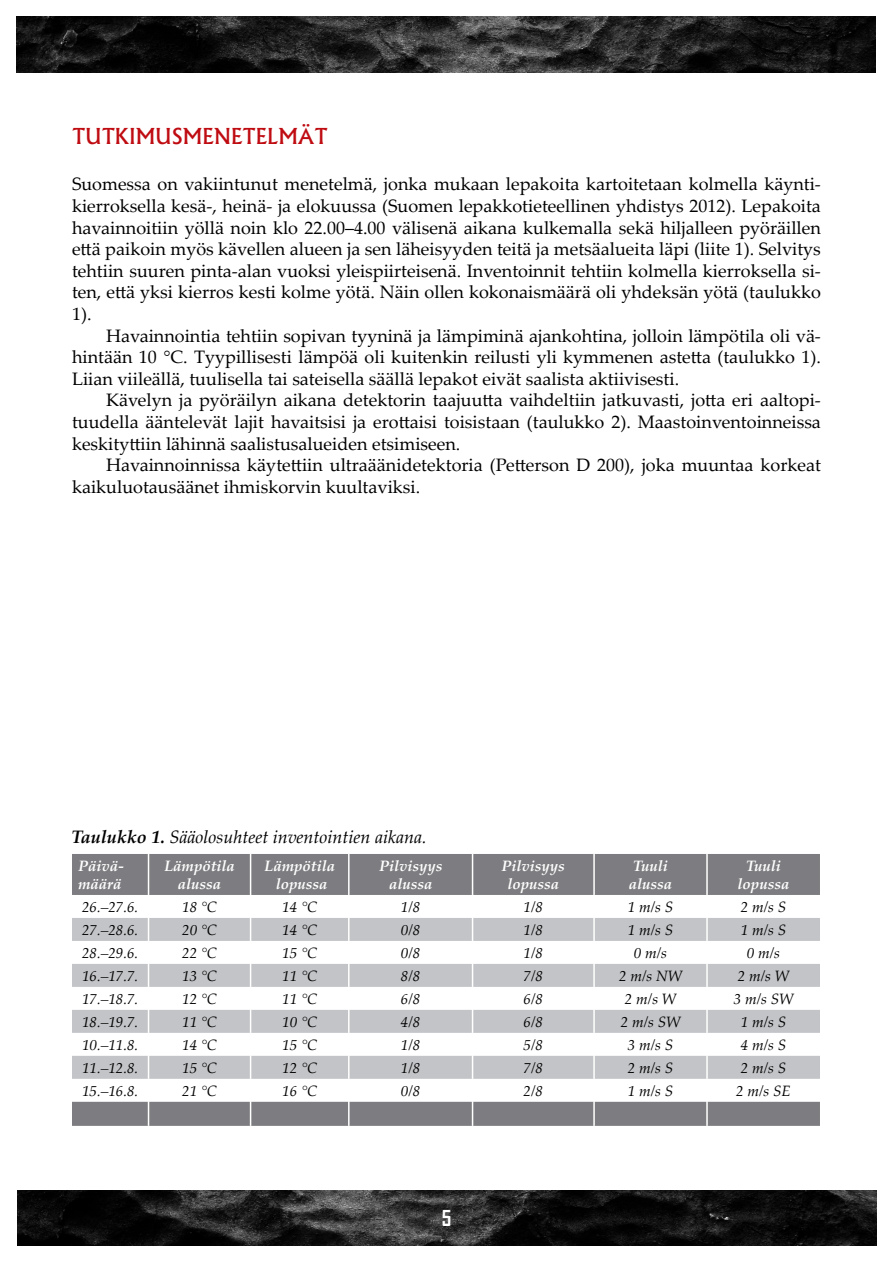
<style>
.page{position:relative;width:893px;height:1263px;background:#fff}
.page>*{position:absolute;margin:0;border:0;box-sizing:border-box;transform-origin:0 0}
.Perusotsikko{font:500 21px "Albertus";color:#bf0c12}
.t1{font:700 21px "Agency FB";color:#fff}
.Leipäteksti{font:18px/21.6px "Palatino Linotype";color:#000;text-align:justify}
.Perusteksti{font:18px/21.6px "Palatino Linotype";color:#000;text-align:justify}
.Perusteksti-2{font:italic 18px "Palatino Linotype";color:#000}
.t2{font:italic 15px "Palatino Linotype";color:#000}
.t3{font:italic 700 15px "Palatino Linotype";color:#fff}
.s1{font-weight:700}
</style>
<div class="page">
<img style="left:17px;top:17px;width:859px;height:55px">
<img style="left:17px;top:1191px;width:859px;height:55px">
<svg style="left:72px;top:854px;width:748px;height:272px;fill:#7d7d81"></svg>
<svg style="left:72px;top:918px;width:748px;height:161px;fill:#c3c4c7"></svg>
<hr style="left:148px;top:854px;width:1px;height:41px;background:#fff">
<hr style="left:250px;top:854px;width:1px;height:41px;background:#fff">
<hr style="left:348px;top:854px;width:2px;height:41px;background:#fff">
<hr style="left:472px;top:854px;width:1px;height:41px;background:#fff">
<hr style="left:593px;top:854px;width:2px;height:41px;background:#fff">
<hr style="left:706px;top:854px;width:2px;height:41px;background:#fff">
<hr style="left:348px;top:895px;width:2px;height:23px;background:#fff">
<hr style="left:593px;top:895px;width:2px;height:23px;background:#fff">
<hr style="left:706px;top:895px;width:2px;height:23px;background:#fff">
<hr style="left:348px;top:918px;width:2px;height:23px;background:#fff">
<hr style="left:593px;top:918px;width:2px;height:23px;background:#fff">
<hr style="left:706px;top:918px;width:2px;height:23px;background:#fff">
<hr style="left:348px;top:941px;width:2px;height:23px;background:#fff">
<hr style="left:593px;top:941px;width:2px;height:23px;background:#fff">
<hr style="left:706px;top:941px;width:2px;height:23px;background:#fff">
<hr style="left:348px;top:964px;width:2px;height:23px;background:#fff">
<hr style="left:593px;top:964px;width:2px;height:23px;background:#fff">
<hr style="left:706px;top:964px;width:2px;height:23px;background:#fff">
<hr style="left:348px;top:987px;width:2px;height:23px;background:#fff">
<hr style="left:593px;top:987px;width:2px;height:23px;background:#fff">
<hr style="left:706px;top:987px;width:2px;height:23px;background:#fff">
<hr style="left:348px;top:1010px;width:2px;height:23px;background:#fff">
<hr style="left:593px;top:1010px;width:2px;height:23px;background:#fff">
<hr style="left:706px;top:1010px;width:2px;height:23px;background:#fff">
<hr style="left:348px;top:1033px;width:2px;height:23px;background:#fff">
<hr style="left:593px;top:1033px;width:2px;height:23px;background:#fff">
<hr style="left:706px;top:1033px;width:2px;height:23px;background:#fff">
<hr style="left:348px;top:1056px;width:2px;height:23px;background:#fff">
<hr style="left:593px;top:1056px;width:2px;height:23px;background:#fff">
<hr style="left:706px;top:1056px;width:2px;height:23px;background:#fff">
<hr style="left:348px;top:1079px;width:2px;height:23px;background:#fff">
<hr style="left:593px;top:1079px;width:2px;height:23px;background:#fff">
<hr style="left:706px;top:1079px;width:2px;height:23px;background:#fff">
<svg style="left:148px;top:895px;width:1px;height:231px"></svg>
<svg style="left:250px;top:895px;width:1px;height:231px"></svg>
<hr style="left:348px;top:1102px;width:2px;height:24px;background:#fff">
<svg style="left:472px;top:895px;width:1px;height:231px"></svg>
<hr style="left:593px;top:1102px;width:2px;height:24px;background:#fff">
<hr style="left:706px;top:1102px;width:2px;height:24px;background:#fff">
<p class="Perusotsikko" style="left:72px;top:123px;width:257px">TUTKIMUSMENETELMÄT</p>
<p class="Perusteksti" style="left:72px;top:173px;width:750px">Suomessa on vakiintunut menetelmä, jonka mukaan lepakoita kartoitetaan kolmella käynti&shy;kierroksella kesä-, heinä- ja elokuussa (Suomen lepakkotieteellinen yhdistys 2012). Lepakoita havainnoitiin yöllä noin klo 22.00–4.00 välisenä aikana kulkemalla sekä hiljalleen pyöräillen että paikoin myös kävellen alueen ja sen läheisyyden teitä ja metsäalueita läpi (liite 1). Selvitys tehtiin suuren pinta-alan vuoksi yleispiirteisenä. Inventoinnit tehtiin kolmella kierroksella si&shy;ten, että yksi kierros kesti kolme yötä. Näin ollen kokonaismäärä oli yhdeksän yötä (taulukko 1).</p>
<p class="Leipäteksti" style="left:72px;top:324px;width:750px;text-indent:34px">Havainnointia tehtiin sopivan tyyninä ja lämpiminä ajankohtina, jolloin lämpötila oli vä&shy;hintään 10 °C. Tyypillisesti lämpöä oli kuitenkin reilusti yli kymmenen astetta (taulukko 1).<br>Liian viileällä, tuulisella tai sateisella säällä lepakot eivät saalista aktiivisesti.</p>
<p class="Leipäteksti" style="left:72px;top:389px;width:750px;text-indent:34px">Kävelyn ja pyöräilyn aikana detektorin taajuutta vaihdeltiin jatkuvasti, jotta eri aaltopi&shy;tuudella ääntelevät lajit havaitsisi ja erottaisi toisistaan (taulukko 2). Maastoinventoinneissa keskityttiin lähinnä saalistusalueiden etsimiseen.</p>
<p class="Leipäteksti" style="left:72px;top:454px;width:750px;text-indent:34px">Havainnoinnissa käytettiin ultraäänidetektoria (Petterson D 200), joka muuntaa korkeat kaikuluotausäänet ihmiskorvin kuultaviksi.</p>
<p class="Perusteksti-2" style="left:71px;top:824px;width:357px"><span class="s1">Taulukko 1.</span> Sääolosuhteet inventointien aikana.</p>
<p class="t3" style="left:78px;top:855px;width:47px">Päivä-</p>
<p class="t3" style="left:78px;top:873px;width:45px">määrä</p>
<p class="t3" style="left:164px;top:855px;width:72px">Lämpötila</p>
<p class="t3" style="left:178px;top:873px;width:45px">alussa</p>
<p class="t3" style="left:264px;top:855px;width:72px">Lämpötila</p>
<p class="t3" style="left:276px;top:873px;width:53px">lopussa</p>
<p class="t3" style="left:379px;top:855px;width:65px">Pilvisyys</p>
<p class="t3" style="left:389px;top:873px;width:45px">alussa</p>
<p class="t3" style="left:502px;top:855px;width:65px">Pilvisyys</p>
<p class="t3" style="left:507px;top:873px;width:53px">lopussa</p>
<p class="t3" style="left:633px;top:855px;width:36px">Tuuli</p>
<p class="t3" style="left:629px;top:873px;width:45px">alussa</p>
<p class="t3" style="left:746px;top:855px;width:36px">Tuuli</p>
<p class="t3" style="left:738px;top:873px;width:53px">lopussa</p>
<p class="t2" style="left:82px;top:896px;width:58px">26.–27.6.</p>
<p class="t2" style="left:182px;top:896px;width:36px">18 °C</p>
<p class="t2" style="left:282px;top:896px;width:36px">14 °C</p>
<p class="t2" style="left:401px;top:896px;width:21px">1/8</p>
<p class="t2" style="left:524px;top:896px;width:21px">1/8</p>
<p class="t2" style="left:628px;top:896px;width:47px">1 m/s S</p>
<p class="t2" style="left:741px;top:896px;width:47px">2 m/s S</p>
<p class="t2" style="left:82px;top:919px;width:58px">27.–28.6.</p>
<p class="t2" style="left:182px;top:919px;width:36px">20 °C</p>
<p class="t2" style="left:282px;top:919px;width:36px">14 °C</p>
<p class="t2" style="left:401px;top:919px;width:21px">0/8</p>
<p class="t2" style="left:524px;top:919px;width:21px">1/8</p>
<p class="t2" style="left:628px;top:919px;width:47px">1 m/s S</p>
<p class="t2" style="left:741px;top:919px;width:47px">1 m/s S</p>
<p class="t2" style="left:82px;top:942px;width:58px">28.–29.6.</p>
<p class="t2" style="left:182px;top:942px;width:36px">22 °C</p>
<p class="t2" style="left:282px;top:942px;width:36px">15 °C</p>
<p class="t2" style="left:401px;top:942px;width:21px">0/8</p>
<p class="t2" style="left:524px;top:942px;width:21px">1/8</p>
<p class="t2" style="left:634px;top:942px;width:35px">0 m/s</p>
<p class="t2" style="left:747px;top:942px;width:35px">0 m/s</p>
<p class="t2" style="left:82px;top:965px;width:58px">16.–17.7.</p>
<p class="t2" style="left:182px;top:965px;width:36px">13 °C</p>
<p class="t2" style="left:282px;top:965px;width:36px">11 °C</p>
<p class="t2" style="left:401px;top:965px;width:21px">8/8</p>
<p class="t2" style="left:524px;top:965px;width:21px">7/8</p>
<p class="t2" style="left:619px;top:965px;width:64px">2 m/s NW</p>
<p class="t2" style="left:738px;top:965px;width:53px">2 m/s W</p>
<p class="t2" style="left:82px;top:988px;width:58px">17.–18.7.</p>
<p class="t2" style="left:182px;top:988px;width:36px">12 °C</p>
<p class="t2" style="left:282px;top:988px;width:36px">11 °C</p>
<p class="t2" style="left:401px;top:988px;width:21px">6/8</p>
<p class="t2" style="left:524px;top:988px;width:21px">6/8</p>
<p class="t2" style="left:625px;top:988px;width:53px">2 m/s W</p>
<p class="t2" style="left:734px;top:988px;width:61px">3 m/s SW</p>
<p class="t2" style="left:82px;top:1011px;width:58px">18.–19.7.</p>
<p class="t2" style="left:182px;top:1011px;width:36px">11 °C</p>
<p class="t2" style="left:282px;top:1011px;width:36px">10 °C</p>
<p class="t2" style="left:401px;top:1011px;width:21px">4/8</p>
<p class="t2" style="left:524px;top:1011px;width:21px">6/8</p>
<p class="t2" style="left:621px;top:1011px;width:61px">2 m/s SW</p>
<p class="t2" style="left:741px;top:1011px;width:47px">1 m/s S</p>
<p class="t2" style="left:82px;top:1034px;width:58px">10.–11.8.</p>
<p class="t2" style="left:182px;top:1034px;width:36px">14 °C</p>
<p class="t2" style="left:282px;top:1034px;width:36px">15 °C</p>
<p class="t2" style="left:401px;top:1034px;width:21px">1/8</p>
<p class="t2" style="left:524px;top:1034px;width:21px">5/8</p>
<p class="t2" style="left:628px;top:1034px;width:47px">3 m/s S</p>
<p class="t2" style="left:741px;top:1034px;width:47px">4 m/s S</p>
<p class="t2" style="left:82px;top:1057px;width:58px">11.–12.8.</p>
<p class="t2" style="left:182px;top:1057px;width:36px">15 °C</p>
<p class="t2" style="left:282px;top:1057px;width:36px">12 °C</p>
<p class="t2" style="left:401px;top:1057px;width:21px">1/8</p>
<p class="t2" style="left:524px;top:1057px;width:21px">7/8</p>
<p class="t2" style="left:628px;top:1057px;width:47px">2 m/s S</p>
<p class="t2" style="left:741px;top:1057px;width:47px">2 m/s S</p>
<p class="t2" style="left:82px;top:1080px;width:58px">15.–16.8.</p>
<p class="t2" style="left:182px;top:1080px;width:36px">21 °C</p>
<p class="t2" style="left:282px;top:1080px;width:36px">16 °C</p>
<p class="t2" style="left:401px;top:1080px;width:21px">0/8</p>
<p class="t2" style="left:524px;top:1080px;width:21px">2/8</p>
<p class="t2" style="left:628px;top:1080px;width:47px">1 m/s S</p>
<p class="t2" style="left:736px;top:1080px;width:56px">2 m/s SE</p>
<p class="t1" style="left:442px;top:1205px;width:11px">5</p>
</div>
